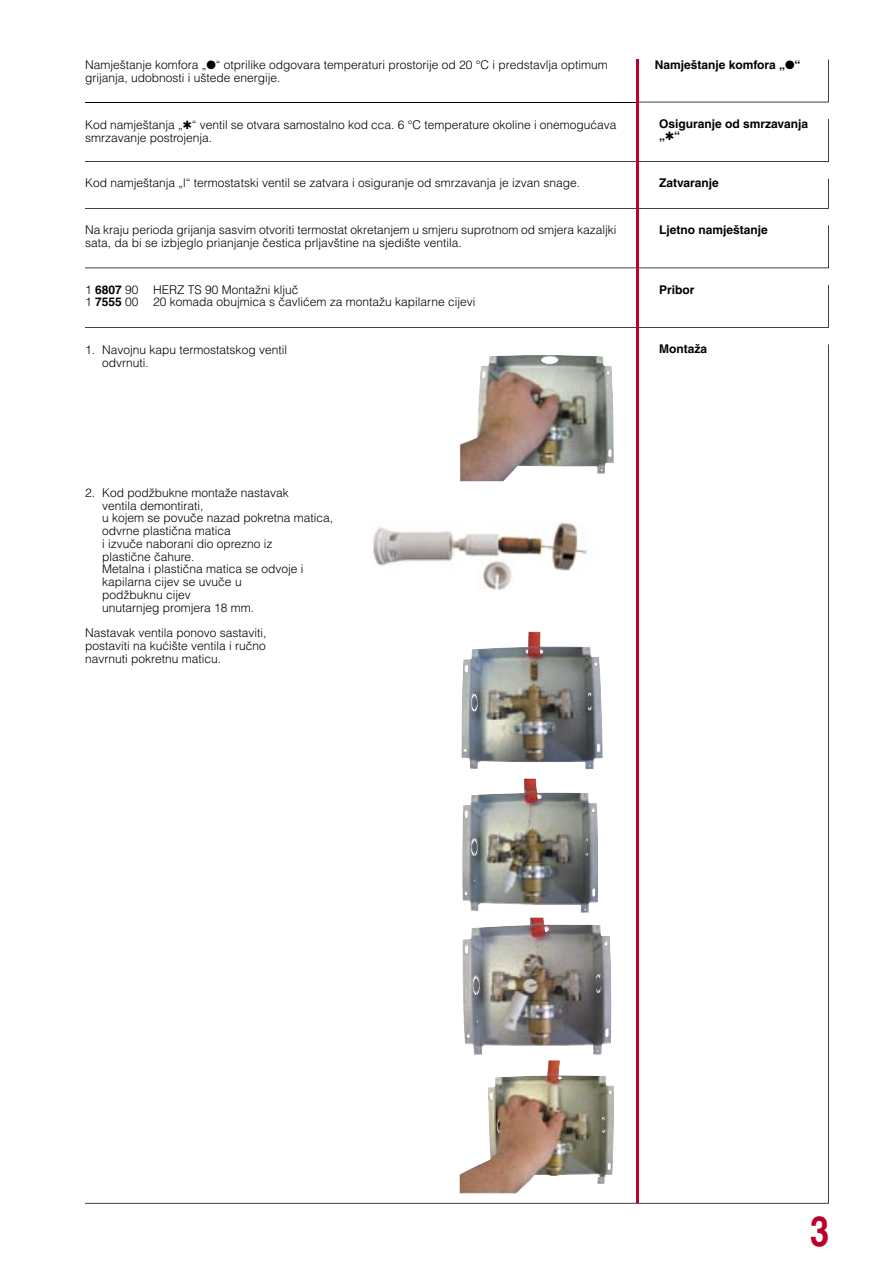
<style>
.page{position:relative;width:893px;height:1263px;background:#fff}
.page>*{position:absolute;margin:0;border:0;box-sizing:border-box;transform-origin:0 0}
.t1{font:700 42px "Helvetica CE";color:#bd002b;scale:.82 1}
.t2{font:300 12px/12.8px "Helvetica CE";color:#000}
.t3{font:700 12px/12.8px "Helvetica CE";color:#000}
.s1{font-weight:700}
</style>
<div class="page">
<hr style="left:85px;top:102px;width:553px;height:1px;background:#000">
<hr style="left:828px;top:60px;width:1px;height:42px;background:#000">
<hr style="left:638px;top:102px;width:191px;height:1px;background:#000">
<hr style="left:828px;top:119px;width:1px;height:42px;background:#000">
<hr style="left:85px;top:161px;width:553px;height:1px;background:#000">
<hr style="left:638px;top:161px;width:191px;height:1px;background:#000">
<svg style="left:828px;top:179px;width:1px;height:29px"></svg>
<hr style="left:828px;top:225px;width:1px;height:42px;background:#000">
<hr style="left:85px;top:267px;width:553px;height:1px;background:#000">
<hr style="left:638px;top:267px;width:191px;height:1px;background:#000">
<hr style="left:828px;top:285px;width:1px;height:42px;background:#000">
<hr style="left:85px;top:327px;width:553px;height:1px;background:#000">
<hr style="left:638px;top:327px;width:191px;height:1px;background:#000">
<hr style="left:828px;top:344px;width:1px;height:859px;background:#000">
<hr style="left:85px;top:1203px;width:553px;height:1px;background:#000">
<hr style="left:638px;top:1203px;width:191px;height:1px;background:#000">
<hr style="left:85px;top:208px;width:553px;height:1px;background:#000">
<hr style="left:638px;top:208px;width:191px;height:1px;background:#000">
<img style="left:460px;top:355px;width:154px;height:127px">
<img style="left:373px;top:522px;width:214px;height:68px">
<img style="left:461px;top:632px;width:142px;height:138px">
<img style="left:462px;top:778px;width:136px;height:135px">
<img style="left:462px;top:917px;width:149px;height:138px">
<img style="left:459px;top:1060px;width:155px;height:134px">
<hr style="left:637px;top:60px;width:2px;height:1143px;background:#bd002b">
<p class="t2" style="left:85px;top:59px;width:524px">Namještanje komfora „ “ otprilike odgovara temperaturi prostorije od 20 °C i predstavlja optimum grijanja, udobnosti i uštede energije.</p>
<p class="t3" style="left:655px;top:59px;width:147px">Namještanje komfora „ “</p>
<p class="t2" style="left:85px;top:118px;width:533px">Kod namještanja „ “ ventil se otvara samostalno kod cca. 6 °C temperature okoline i onemogućava smrzavanje postrojenja.</p>
<p class="t3" style="left:659px;top:117px;width:150px">Osiguranje od smrzavanja „ “</p>
<p class="t2" style="left:85px;top:177px;width:497px">Kod namještanja „l“ termostatski ventil se zatvara i osiguranje od smrzavanja je izvan snage.</p>
<p class="t3" style="left:659px;top:177px;width:61px">Zatvaranje</p>
<p class="t2" style="left:85px;top:223px;width:533px">Na kraju perioda grijanja sasvim otvoriti termostat okretanjem u smjeru suprotnom od smjera kazaljki sata, da bi se izbjeglo prianjanje čestica prljavštine na sjedište ventila.</p>
<p class="t3" style="left:659px;top:223px;width:110px">Ljetno namještanje</p>
<p class="t2" style="left:85px;top:283px;width:392px">1 <span class="s1">6807</span> 90 HERZ TS 90 Montažni ključ<br>1 <span class="s1">7555</span> 00 20 komada obujmica s čavlićem za montažu kapilarne cijevi</p>
<p class="t3" style="left:659px;top:283px;width:37px">Pribor</p>
<p class="t2" style="left:102px;top:343px;width:186px;text-indent:-17px">1. Navojnu kapu termostatskog ventil odvrnuti.</p>
<p class="t3" style="left:659px;top:342px;width:49px">Montaža</p>
<p class="t2" style="left:102px;top:486px;width:233px;text-indent:-17px">2. Kod podžbukne montaže nastavak<br>ventila demontirati,<br>u kojem se povuče nazad pokretna matica, odvrne plastična matica<br>i izvuče naborani dio oprezno iz<br>plastične čahure.<br>Metalna i plastična matica se odvoje i kapilarna cijev se uvuče u<br>podžbuknu cijev<br>unutarnjeg promjera 18 mm.</p>
<p class="t2" style="left:85px;top:626px;width:183px;text-align:justify">Nastavak ventila ponovo sastaviti, postaviti na kućište ventila i ručno navrnuti pokretnu maticu.</p>
<h1 class="t1" style="left:810px;top:1207px;width:25px">3</h1>
</div>
